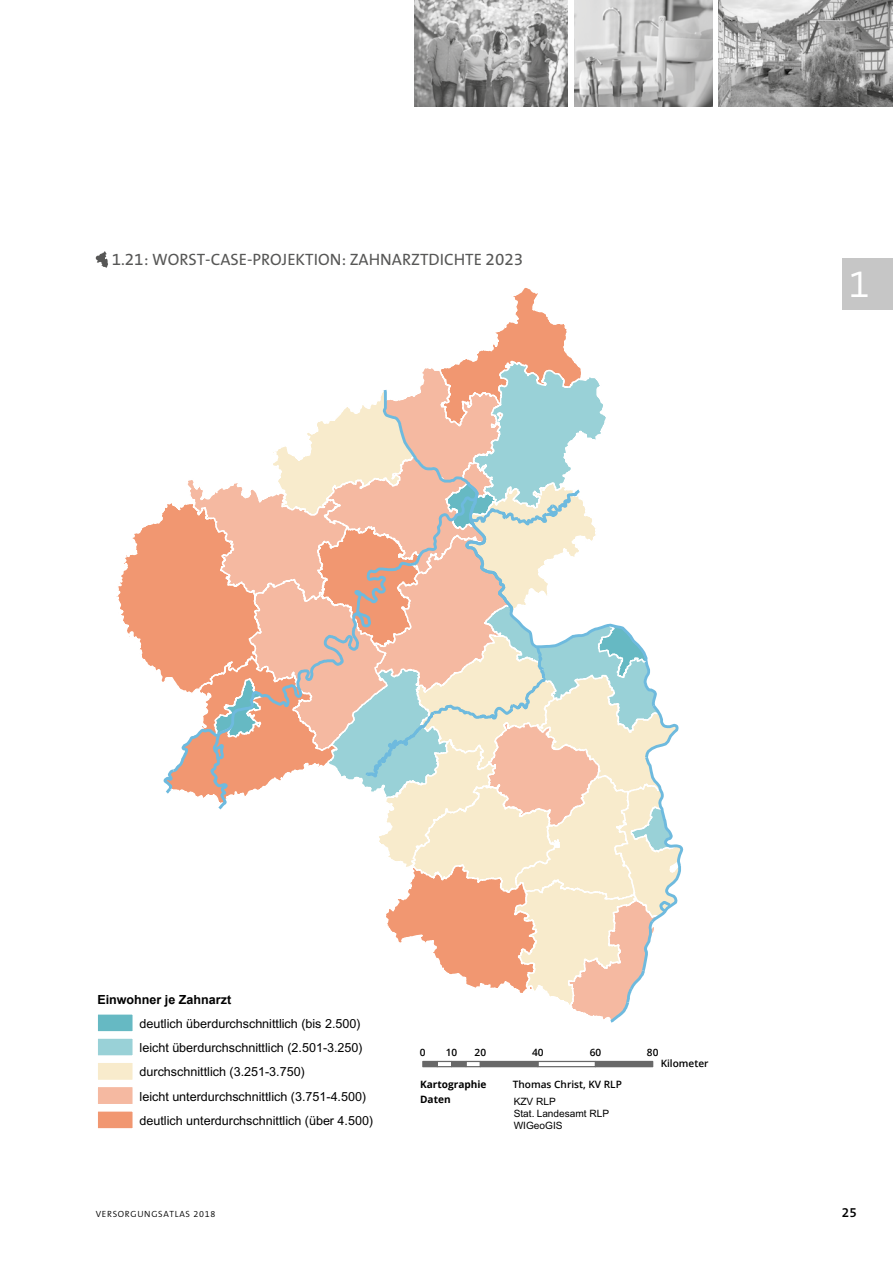
<style>
.page{position:relative;width:893px;height:1263px;background:#fff}
.page>*{position:absolute;margin:0;border:0;box-sizing:border-box;transform-origin:0 0}
.t1{font:300 39px "The Sans B4";color:#fff}
.t2{font:16.5px "The Sans B5 Plain";color:#575756}
.t3{font:600 13.5px "The Sans B6";color:#000}
.t4{font:12.6px/24.2px "Arial";color:#000}
.t5{font:600 10.05px "Open Sans";color:#000}
.t6{font:10.05px/12px "Arial";color:#000}
.t7{font:700 10.05px "Open Sans";color:#000}
.t8{font:300 9px "The Sans B4";letter-spacing:.075em;color:#000}
.s1{font-size:17.1px}
.s2{font-weight:700}
</style>
<div class="page">
<img style="left:719px;top:0;width:174px;height:106px">
<img style="left:574px;top:0;width:138px;height:106px">
<img style="left:415px;top:0;width:153px;height:106px">
<div style="left:842px;top:258px;width:51px;height:51px;background:#c6c6c6"></div>
<svg style="left:116px;top:287px;width:568px;height:736px"></svg>
<div style="left:97px;top:1014px;width:36px;height:18px;background:#66b9c3"></div>
<div style="left:97px;top:1013px;width:37px;height:19px;border:1px solid #fff"></div>
<div style="left:97px;top:1038px;width:36px;height:18px;background:#99d1d7"></div>
<div style="left:97px;top:1037px;width:37px;height:19px;border:1px solid #fff"></div>
<div style="left:97px;top:1062px;width:36px;height:18px;background:#f8ebcc"></div>
<div style="left:97px;top:1062px;width:37px;height:19px;border:1px solid #fff"></div>
<div style="left:97px;top:1086px;width:36px;height:18px;background:#f5b9a1"></div>
<div style="left:97px;top:1086px;width:37px;height:19px;border:1px solid #fff"></div>
<div style="left:97px;top:1111px;width:36px;height:18px;background:#f19771"></div>
<div style="left:97px;top:1110px;width:37px;height:19px;border:1px solid #fff"></div>
<div style="left:423px;top:1061px;width:14px;height:6px;background:#686868"></div>
<div style="left:437px;top:1061px;width:15px;height:6px;border:1px solid #686868"></div>
<div style="left:452px;top:1061px;width:14px;height:6px;background:#686868"></div>
<div style="left:465px;top:1061px;width:16px;height:6px;border:1px solid #686868"></div>
<div style="left:480px;top:1061px;width:58px;height:6px;background:#686868"></div>
<div style="left:537px;top:1061px;width:59px;height:6px;border:1px solid #686868"></div>
<div style="left:595px;top:1061px;width:58px;height:6px;background:#686868"></div>
<svg style="left:96px;top:251px;width:12px;height:17px"></svg>
<p class="t2" style="left:112px;top:251px;width:413px"><span class="s1">1</span>.<span class="s1">21</span>: WORST-CASE-PROJEKTION: ZAHNARZTDICHTE <span class="s1">2023</span></p>
<p class="t1" style="left:848px;top:262px;width:23px">1</p>
<p class="t4" style="left:140px;top:987px;width:235px;text-indent:-42px"><span class="s2">Einwohner je Zahnarzt<br></span>deutlich überdurchschnittlich (bis 2.500) leicht überdurchschnittlich (2.501-3.250) durchschnittlich (3.251-3.750)<br>leicht unterdurchschnittlich (3.751-4.500) deutlich unterdurchschnittlich (über 4.500)</p>
<p class="t5" style="left:420px;top:1045px;width:7px">0</p>
<p class="t5" style="left:446px;top:1045px;width:13px">10</p>
<p class="t5" style="left:475px;top:1045px;width:13px">20</p>
<p class="t5" style="left:532px;top:1045px;width:13px">40</p>
<p class="t5" style="left:590px;top:1045px;width:13px">60</p>
<p class="t5" style="left:647px;top:1045px;width:13px">80</p>
<p class="t7" style="left:420px;top:1077px;width:68px">Kartographie</p>
<p class="t7" style="left:420px;top:1093px;width:32px">Daten</p>
<p class="t5" style="left:513px;top:1077px;width:111px">Thomas Christ, KV RLP</p>
<p class="t6" style="left:514px;top:1095px;width:97px">KZV RLP<br>Stat. Landesamt RLP<br>WIGeoGIS</p>
<p class="t5" style="left:661px;top:1056px;width:49px">Kilometer</p>
<p class="t8" style="left:96px;top:1209px;width:121px">VERSORGUNGSATLAS 2018</p>
<p class="t3" style="left:842px;top:1205px;width:16px">25</p>
</div>
